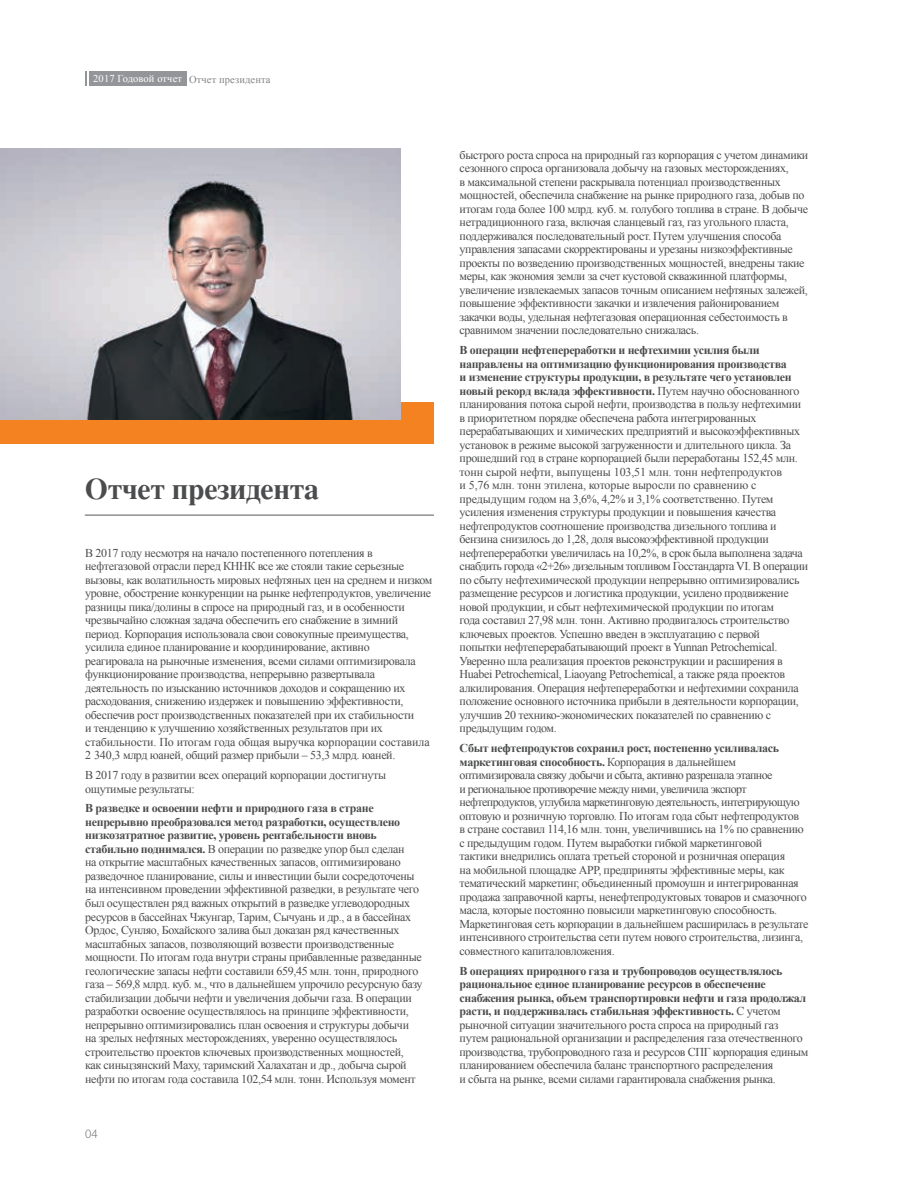
<style>
.page{position:relative;width:915px;height:1191px;background:#fff}
.page>*{position:absolute;margin:0;border:0;box-sizing:border-box;transform-origin:0 0}
.t1{font:700 30px "Times";letter-spacing:-.015em;color:#4b4c4d}
.t2{font:300 12.75px "Myriad Pro";color:#69696c}
.t3{font:12px/13.5px "Times New Roman";letter-spacing:-.03em;color:#4b4c4d}
.t4{font:10.5px "Times New Roman";letter-spacing:.01em;color:#fff}
.t5{font:10.5px "Times New Roman";letter-spacing:.01em;color:#808285}
.s1{font-weight:700}
</style>
<div class="page">
<div style="left:89px;top:71px;width:97px;height:15px;background:#939598"></div>
<svg style="left:85px;top:71px;width:2px;height:15px"></svg>
<div style="left:0;top:402px;width:434px;height:42px;background:#f58220"></div>
<hr style="left:85px;top:515px;width:349px;height:1px;background:#57585a">
<img style="left:0;top:149px;width:400px;height:270px">
<p class="t4" style="left:93px;top:72px;width:90px">2017 Годовой отчет</p>
<p class="t5" style="left:189px;top:72px;width:83px">Отчет президента</p>
<h1 class="t1" style="left:85px;top:460px;width:236px">Отчет президента</h1>
<p class="t3" style="left:85px;top:545px;width:348px">В 2017 году несмотря на начало постепенного потепления в нефтегазовой отрасли перед КННК все же стояли такие серьезные вызовы, как волатильность мировых нефтяных цен на среднем и низком уровне, обострение конкуренции на рынке нефтепродуктов, увеличение разницы пика/долины в спросе на природный газ, и в особенности чрезвычайно сложная задача обеспечить его снабжение в зимний период. Корпорация использовала свои совокупные преимущества, усилила единое планирование и координирование, активно<br>реагировала на рыночные изменения, всеми силами оптимизировала функционирование производства, непрерывно развертывала деятельность по изысканию источников доходов и сокращению их расходования, снижению издержек и повышению эффективности, обеспечив рост производственных показателей при их стабильности<br>и тенденцию к улучшению хозяйственных результатов при их стабильности. По итогам года общая выручка корпорации составила 2 340,3 млрд юаней, общий размер прибыли – 53,3 млрд. юаней.</p>
<p class="t3" style="left:85px;top:768px;width:302px">В 2017 году в развитии всех операций корпорации достигнуты ощутимые результаты:</p>
<p class="t3" style="left:85px;top:801px;width:339px"><span class="s1">В разведке и освоении нефти и природного газа в стране непрерывно преобразовался метод разработки, осуществлено низкозатратное развитие, уровень рентабельности вновь стабильно поднимался.</span> В операции по разведке упор был сделан<br>на открытие масштабных качественных запасов, оптимизировано разведочное планирование, силы и инвестиции были сосредоточены на интенсивном проведении эффективной разведки, в результате чего был осуществлен ряд важных открытий в разведке углеводородных ресурсов в бассейнах Чжунгар, Тарим, Сычуань и др., а в бассейнах Ордос, Сунляо, Бохайского залива был доказан ряд качественных масштабных запасов, позволяющий возвести производственные мощности. По итогам года внутри страны прибавленные разведанные геологические запасы нефти составили 659,45 млн. тонн, природного газа – 569,8 млрд. куб. м., что в дальнейшем упрочило ресурсную базу стабилизации добычи нефти и увеличения добычи газа. В операции разработки освоение осуществлялось на принципе эффективности, непрерывно оптимизировались план освоения и структуры добычи на зрелых нефтяных месторождениях, уверенно осуществлялось строительство проектов ключевых производственных мощностей, как синьцзянский Маху, таримский Халахатан и др., добыча сырой нефти по итогам года составила 102,54 млн. тонн. Используя момент</p>
<p class="t2" style="left:85px;top:1126px;width:14px">04</p>
<p class="t3" style="left:459px;top:148px;width:350px">быстрого роста спроса на природный газ корпорация с учетом динамики сезонного спроса организовала добычу на газовых месторождениях,<br>в максимальной степени раскрывала потенциал производственных мощностей, обеспечила снабжение на рынке природного газа, добыв по итогам года более 100 млрд. куб. м. голубого топлива в стране. В добыче нетрадиционного газа, включая сланцевый газ, газ угольного пласта, поддерживался последовательный рост. Путем улучшения способа управления запасами скорректированы и урезаны низкоэффективные проекты по возведению производственных мощностей, внедрены такие меры, как экономия земли за счет кустовой скважинной платформы, увеличение извлекаемых запасов точным описанием нефтяных залежей, повышение эффективности закачки и извлечения районированием закачки воды, удельная нефтегазовая операционная себестоимость в сравнимом значении последовательно снижалась.</p>
<p class="t3" style="left:459px;top:343px;width:350px"><span class="s1">В операции нефтепереработки и нефтехимии усилия были направлены на оптимизацию функционирования производства<br>и изменение структуры продукции, в результате чего установлен новый рекорд вклада эффективности.</span> Путем научно обоснованного планирования потока сырой нефти, производства в пользу нефтехимии в приоритетном порядке обеспечена работа интегрированных перерабатывающих и химических предприятий и высокоэффективных установок в режиме высокой загруженности и длительного цикла. За прошедший год в стране корпорацией были переработаны 152,45 млн. тонн сырой нефти, выпущены 103,51 млн. тонн нефтепродуктов<br>и 5,76 млн. тонн этилена, которые выросли по сравнению с предыдущим годом на 3,6%, 4,2% и 3,1% соответственно. Путем усиления изменения структуры продукции и повышения качества нефтепродуктов соотношение производства дизельного топлива и бензина снизилось до 1,28, доля высокоэффективной продукции нефтепереработки увеличилась на 10,2%, в срок была выполнена задача снабдить города «2+26» дизельным топливом Госстандарта VI. В операции по сбыту нефтехимической продукции непрерывно оптимизировались размещение ресурсов и логистика продукции, усилено продвижение новой продукции, и сбыт нефтехимической продукции по итогам<br>года составил 27,98 млн. тонн. Активно продвигалось строительство ключевых проектов. Успешно введен в эксплуатацию с первой<br>попытки нефтеперерабатывающий проект в Yunnan Petrochemical.<br>Уверенно шла реализация проектов реконструкции и расширения в Huabei Petrochemical, Liaoyang Petrochemical, а также ряда проектов алкилирования. Операция нефтепереработки и нефтехимии сохранила положение основного источника прибыли в деятельности корпорации, улучшив 20 технико-экономических показателей по сравнению с предыдущим годом.</p>
<p class="t3" style="left:459px;top:741px;width:350px"><span class="s1">Сбыт нефтепродуктов сохранил рост, постепенно усиливалась маркетинговая способность.</span> Корпорация в дальнейшем оптимизировала связку добычи и сбыта, активно разрешала этапное<br>и региональное противоречие между ними, увеличила экспорт нефтепродуктов, углубила маркетинговую деятельность, интегрирующую оптовую и розничную торговлю. По итогам года сбыт нефтепродуктов<br>в стране составил 114,16 млн. тонн, увеличившись на 1% по сравнению с предыдущим годом. Путем выработки гибкой маркетинговой<br>тактики внедрились оплата третьей стороной и розничная операция<br>на мобильной площадке АРР, предприняты эффективные меры, как тематический маркетинг, объединенный промоушн и интегрированная продажа заправочной карты, ненефтепродуктовых товаров и смазочного масла, которые постоянно повысили маркетинговую способность.<br>Маркетинговая сеть корпорации в дальнейшем расширилась в результате интенсивного строительства сети путем нового строительства, лизинга, совместного капиталовложения.</p>
<p class="t3" style="left:459px;top:964px;width:350px"><span class="s1">В операциях природного газа и трубопроводов осуществлялось рациональное единое планирование ресурсов в обеспечение снабжения рынка, объем транспортировки нефти и газа продолжал расти, и поддерживалась стабильная эффективность.</span> С учетом рыночной ситуации значительного роста спроса на природный газ путем рациональной организации и распределения газа отечественного производства, трубопроводного газа и ресурсов СПГ корпорация единым планированием обеспечила баланс транспортного распределения<br>и сбыта на рынке, всеми силами гарантировала снабжения рынка.</p>
</div>
